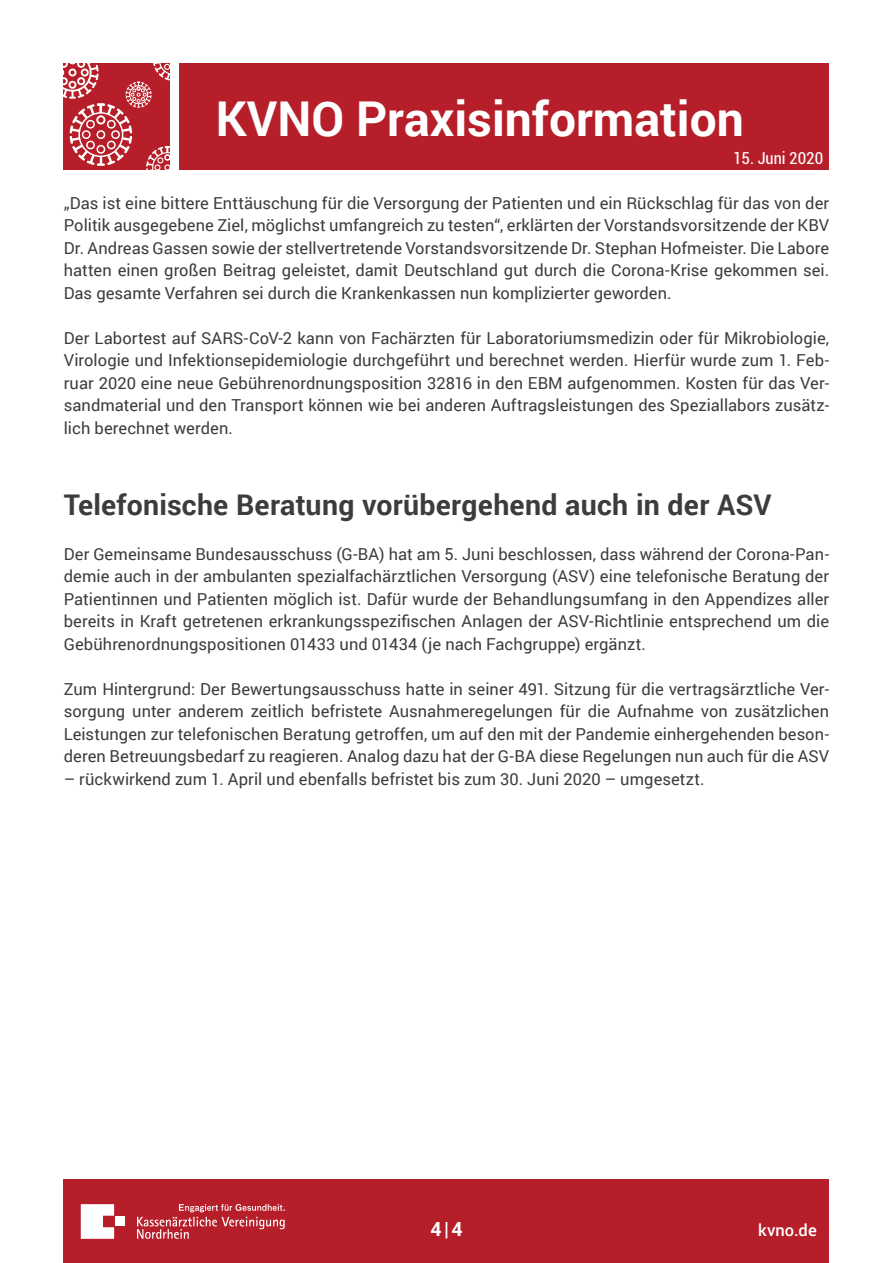
<style>
.page{position:relative;width:893px;height:1263px;background:#fff}
.page>*{position:absolute;margin:0;border:0;box-sizing:border-box;transform-origin:0 0}
.t1{font:700 48px "Roboto";color:#fff}
.FT-11{font:700 28.5px "Roboto";letter-spacing:.01em;color:#3c3c3b}
.t2{font:700 19.5px "Roboto";color:#fff}
.FT-11-2{font:16.5px/22.5px "Roboto";letter-spacing:.005em;color:#3c3c3b;text-align:justify}
.t3{font:condensed 16.5px "Roboto";color:#fff}
.t4{font:500 16.5px "Roboto";letter-spacing:.005em;color:#fff}
</style>
<div class="page">
<div style="left:180px;top:64px;width:649px;height:106px;background:#b61f29"></div>
<svg style="left:64px;top:64px;width:106px;height:106px;background:#c34750"></svg>
<div style="left:64px;top:1180px;width:765px;height:83px;background:#b61f29"></div>
<svg style="left:81px;top:1204px;width:33px;height:35px"></svg>
<div style="left:116px;top:1216px;width:9px;height:10px;background:#fff"></div>
<svg style="left:137px;top:1204px;width:148px;height:35px"></svg>
<h1 class="t1" style="left:216px;top:85px;width:530px">KVNO Praxisinformation</h1>
<p class="t3" style="left:733px;top:147px;width:92px">15. Juni 2020</p>
<p class="FT-11-2" style="left:64px;top:191px;width:767px">„Das ist eine bittere Enttäuschung für die Versorgung der Patienten und ein Rückschlag für das von der Politik ausgegebene Ziel, möglichst umfangreich zu testen“, erklärten der Vorstandsvorsitzende der KBV Dr. Andreas Gassen sowie der stellvertretende Vorstandsvorsitzende Dr. Stephan Hofmeister. Die Labore hatten einen großen Beitrag geleistet, damit Deutschland gut durch die Corona-Krise gekommen sei.<br>Das gesamte Verfahren sei durch die Krankenkassen nun komplizierter geworden.</p>
<p class="FT-11-2" style="left:64px;top:326px;width:767px">Der Labortest auf SARS-CoV-2 kann von Fachärzten für Laboratoriumsmedizin oder für Mikrobiologie, Virologie und Infektionsepidemiologie durchgeführt und berechnet werden. Hierfür wurde zum 1. Feb&shy;ruar 2020 eine neue Gebührenordnungsposition 32816 in den EBM aufgenommen. Kosten für das Ver&shy;sandmaterial und den Transport können wie bei anderen Auftragsleistungen des Speziallabors zusätz&shy;lich berechnet werden.</p>
<p class="FT-11" style="left:64px;top:484px;width:709px">Telefonische Beratung vorübergehend auch in der ASV</p>
<p class="FT-11-2" style="left:64px;top:542px;width:767px">Der Gemeinsame Bundesausschuss (G-BA) hat am 5. Juni beschlossen, dass während der Corona-Pan&shy;demie auch in der ambulanten spezialfachärztlichen Versorgung (ASV) eine telefonische Beratung der Patientinnen und Patienten möglich ist. Dafür wurde der Behandlungsumfang in den Appendizes aller bereits in Kraft getretenen erkrankungsspezifischen Anlagen der ASV-Richtlinie entsprechend um die Gebührenordnungspositionen 01433 und 01434 (je nach Fachgruppe) ergänzt.</p>
<p class="FT-11-2" style="left:64px;top:677px;width:767px">Zum Hintergrund: Der Bewertungsausschuss hatte in seiner 491. Sitzung für die vertragsärztliche Ver&shy;sorgung unter anderem zeitlich befristete Ausnahmeregelungen für die Aufnahme von zusätzlichen Leistungen zur telefonischen Beratung getroffen, um auf den mit der Pandemie einhergehenden beson&shy;deren Betreuungsbedarf zu reagieren. Analog dazu hat der G-BA diese Regelungen nun auch für die ASV</p>
<p class="FT-11-2" style="left:64px;top:767px;width:642px">– rückwirkend zum 1. April und ebenfalls befristet bis zum 30. Juni 2020 – umgesetzt.</p>
<p class="t2" style="left:430px;top:1215px;width:34px">4|4</p>
<p class="t4" style="left:758px;top:1218px;width:60px">kvno.de</p>
</div>
